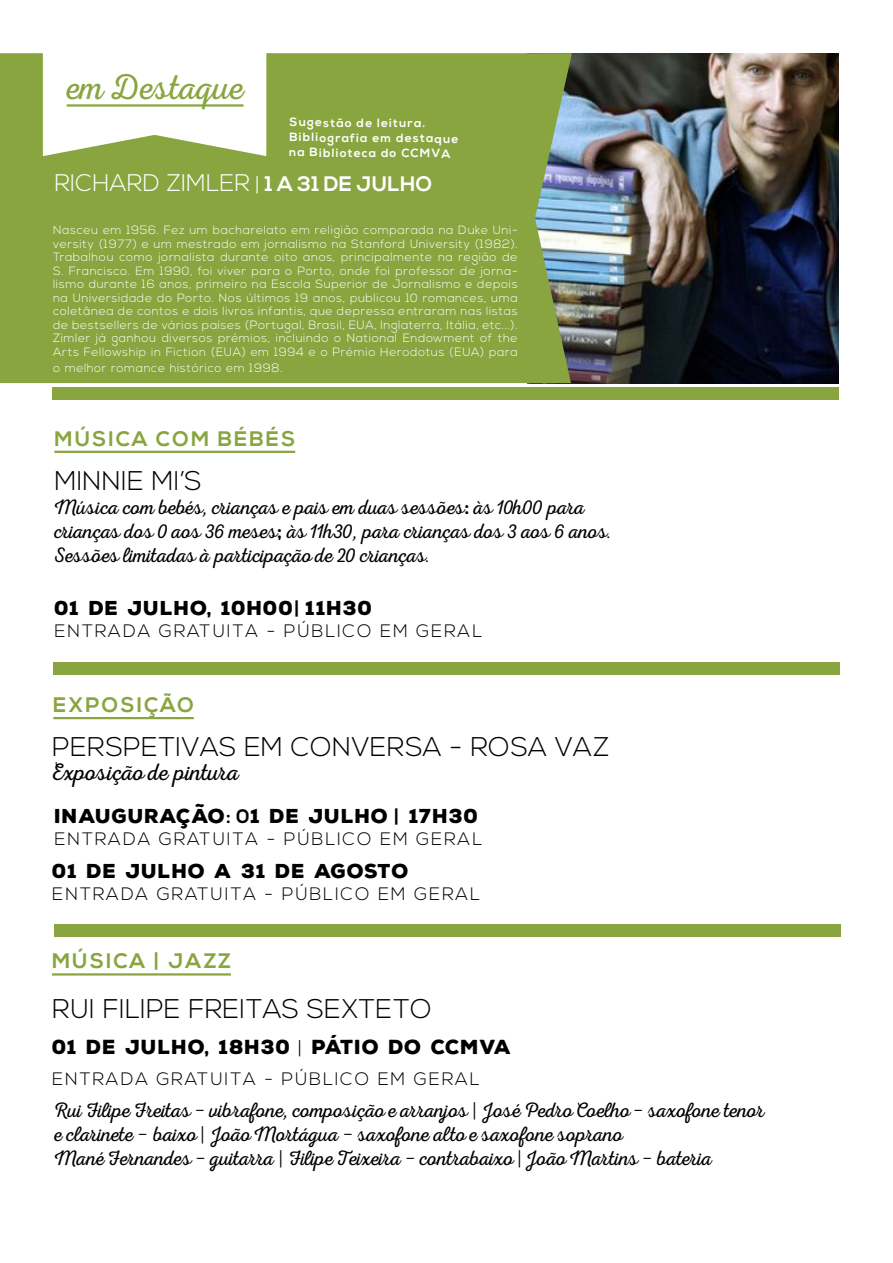
<style>
.page{position:relative;width:893px;height:1263px;background:#fff}
.page>*{position:absolute;margin:0;border:0;box-sizing:border-box;transform-origin:0 0}
.t1{font:36px "Nexa Rust Script L 0";letter-spacing:.01em;color:#89a53f}
.t2{font:300 27px "Nexa";letter-spacing:.01em;color:#000}
.t3{font:300 24px "Nexa";letter-spacing:.01em;color:#fff}
.t4{font:24px "Nexa Rust Script L 0";color:#000}
.t5{font:21px/24px "Nexa Rust Script L 0";color:#000}
.t6{font:700 21px "Nexa";letter-spacing:.1em;color:#89a53f}
.t7{font:900 19.65px "Nexa Rust Sans";letter-spacing:.04em;color:#000}
.t8{font:900 19.5px "Nexa Rust Sans";letter-spacing:.04em;color:#000}
.t9{font:300 18px "Nexa";letter-spacing:.1em;color:#000}
.t10{font:300 12px/13.5px "Nexa";letter-spacing:.05em;color:#fff;text-align:justify}
.t11{font:700 12px/15px "Nexa";letter-spacing:.09em;color:#fff}
.s1{font-size:21px}
.s2{font-weight:700;font-size:21px}
.s3{font-family:"Nexa";font-weight:700}
.s4{font-family:"Nexa";font-weight:300}
</style>
<div class="page">
<img style="left:572px;top:53px;width:267px;height:330px">
<div style="left:0;top:53px;width:572px;height:330px;background:#89a53f"></div>
<svg style="left:43px;top:53px;width:223px;height:103px"></svg>
<div style="left:52px;top:387px;width:787px;height:13px;background:#89a53f"></div>
<div style="left:53px;top:662px;width:787px;height:13px;background:#89a53f"></div>
<hr style="left:67px;top:104px;width:177px;height:3px;background:#89a53f">
<hr style="left:53px;top:717px;width:141px;height:2px;background:#89a53f">
<hr style="left:54px;top:451px;width:241px;height:2px;background:#89a53f">
<div style="left:54px;top:924px;width:787px;height:13px;background:#89a53f"></div>
<hr style="left:52px;top:973px;width:179px;height:2px;background:#89a53f">
<h1 class="t1" style="left:67px;top:68px;width:178px">em Destaque</h1>
<p class="t11" style="left:289px;top:116px;width:171px">Sugestão de leitura.<br>Bibliografia em destaque na Biblioteca do CCMVA</p>
<h3 class="t3" style="left:54px;top:169px;width:379px">RICHARD ZIMLER <span class="s1">|</span> <span class="s2">1 A 31 DE JULHO</span></h3>
<p class="t10" style="left:53px;top:224px;width:466px">Nasceu em 1956. Fez um bacharelato em religião comparada na Duke Uni&shy;versity (1977) e um mestrado em jornalismo na Stanford University (1982).<br>Trabalhou como jornalista durante oito anos, principalmente na região de S. Francisco. Em 1990, foi viver para o Porto, onde foi professor de jorna&shy;lismo durante 16 anos, primeiro na Escola Superior de Jornalismo e depois na Universidade do Porto. Nos últimos 19 anos, publicou 10 romances, uma coletânea de contos e dois livros infantis, que depressa entraram nas listas de bestsellers de vários países (Portugal, Brasil, EUA, Inglaterra, Itália, etc...).<br>Zimler já ganhou diversos prémios, incluindo o National Endowment of the Arts Fellowship in Fiction (EUA) em 1994 e o Prémio Herodotus (EUA) para</p>
<p class="t10" style="left:53px;top:362px;width:231px">o melhor romance histórico em 1998.</p>
<h3 class="t6" style="left:54px;top:426px;width:242px">MÚSICA COM BÉBÉS</h3>
<h2 class="t2" style="left:54px;top:465px;width:149px">MINNIE MI’S</h2>
<h3 class="t5" style="left:54px;top:498px;width:558px">Música com bebés, crianças e pais em duas sessões<span class="s3">:</span> às 10h00 para crianças dos 0 aos 36 meses<span class="s3">;</span> às 11h30, para crianças dos 3 aos 6 anos.<br>Sessões limitadas à participação de 20 crianças.</h3>
<h3 class="t8" style="left:54px;top:594px;width:320px">01 DE JULHO, 10H00<span class="s3">|</span> 11H30</h3>
<h3 class="t9" style="left:54px;top:620px;width:429px">ENTRADA GRATUITA - PÚBLICO EM GERAL</h3>
<h3 class="t6" style="left:53px;top:693px;width:142px">EXPOSIÇÃO</h3>
<h2 class="t2" style="left:52px;top:731px;width:558px">PERSPETIVAS EM CONVERSA - ROSA VAZ</h2>
<h3 class="t4" style="left:52px;top:759px;width:188px">Exposição de pintura</h3>
<h3 class="t8" style="left:54px;top:802px;width:426px">INAUGURAÇÃO<span class="s3">: 0</span>1 DE JULHO <span class="s3">|</span> 17H30</h3>
<h3 class="t9" style="left:54px;top:828px;width:429px">ENTRADA GRATUITA - PÚBLICO EM GERAL</h3>
<h3 class="t8" style="left:52px;top:858px;width:358px">01 DE JULHO A 31 DE AGOSTO</h3>
<h3 class="t9" style="left:52px;top:884px;width:429px">ENTRADA GRATUITA - PÚBLICO EM GERAL</h3>
<h3 class="t6" style="left:52px;top:949px;width:180px">MÚSICA | JAZZ</h3>
<h2 class="t2" style="left:52px;top:993px;width:381px">RUI FILIPE FREITAS SEXTETO</h2>
<h3 class="t7" style="left:52px;top:1033px;width:461px">01 DE JULHO, 18H30 <span class="s4">|</span> PÁTIO DO CCMVA</h3>
<h3 class="t9" style="left:52px;top:1068px;width:429px">ENTRADA GRATUITA - PÚBLICO EM GERAL</h3>
<p class="t5" style="left:54px;top:1101px;width:712px">Rui Filipe Freitas <span class="s4">-</span> vibrafone, composição e arranjos <span class="s4">|</span> José Pedro Coelho <span class="s4">-</span> saxofone tenor e clarinete <span class="s4">-</span> baixo <span class="s4">|</span> João Mortágua <span class="s4">-</span> saxofone alto e saxofone soprano<br>Mané Fernandes <span class="s4">-</span> guitarra <span class="s4">|</span> Filipe Teixeira <span class="s4">-</span> contrabaixo <span class="s4">|</span> João Martins <span class="s4">-</span> bateria</p>
</div>
